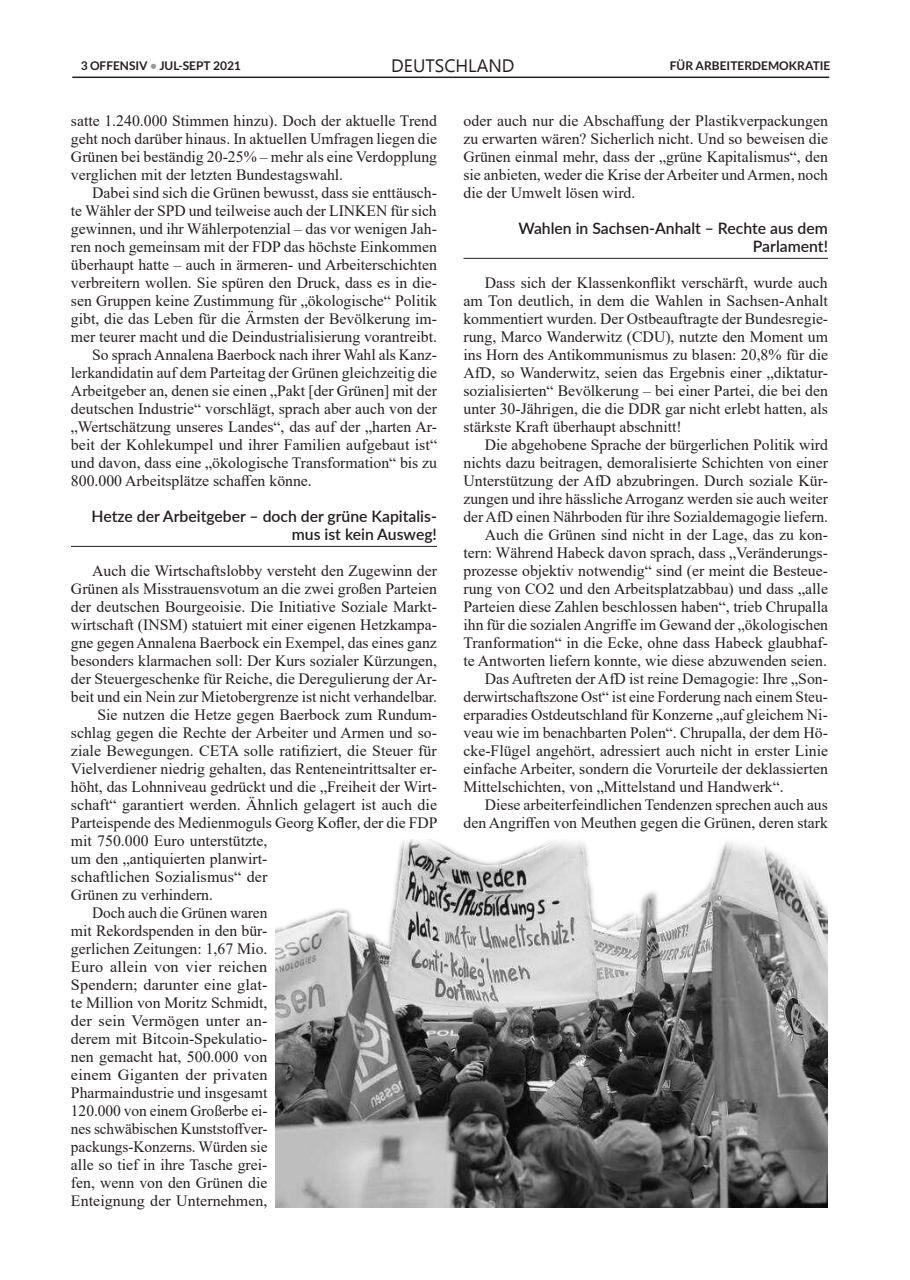
<style>
.page{position:relative;width:910px;height:1280px;background:#fff}
.page>*{position:absolute;margin:0;border:0;box-sizing:border-box;transform-origin:0 0}
.t1{font:18px "Microsoft New Tai Lue";color:#241f1f}
.t2{font:15.75px/18px "Times New Roman";color:#241f1f;text-align:justify}
.t3{font:600 15.75px/18px "Lato";color:#241f1f;text-align:right}
.t4{font:700 12px "Lato";color:#241f1f}
.s1{color:#969698}
</style>
<div class="page">
<hr style="left:72px;top:77px;width:757px;height:1px;background:#241f1f">
<hr style="left:71px;top:546px;width:366px;height:1px;background:#241f1f">
<hr style="left:463px;top:258px;width:365px;height:1px;background:#241f1f">
<img style="left:275px;top:840px;width:552px;height:368px">
<p class="t1" style="left:391px;top:55px;width:125px">DEUTSCHLAND</p>
<p class="t4" style="left:81px;top:59px;width:162px">3 OFFENSIV <span class="s1">•</span> JUL-SEPT 2021</p>
<p class="t4" style="left:670px;top:59px;width:162px">FÜR ARBEITERDEMOKRATIE</p>
<p class="t2" style="left:71px;top:111px;width:368px">satte 1.240.000 Stimmen hinzu). Doch der aktuelle Trend geht noch darüber hinaus. In aktuellen Umfragen liegen die Grünen bei beständig 20-25% – mehr als eine Verdopplung verglichen mit der letzten Bundestagswahl.</p>
<p class="t2" style="left:92px;top:183px;width:346px">Dabei sind sich die Grünen bewusst, dass sie enttäusch-</p>
<p class="t2" style="left:71px;top:201px;width:367px">te Wähler der SPD und teilweise auch der LINKEN für sich</p>
<p class="t2" style="left:71px;top:219px;width:367px">gewinnen, und ihr Wählerpotenzial – das vor wenigen Jah-</p>
<p class="t2" style="left:71px;top:237px;width:368px">ren noch gemeinsam mit der FDP das höchste Einkommen</p>
<p class="t2" style="left:71px;top:255px;width:367px">überhaupt hatte – auch in ärmeren- und Arbeiterschichten</p>
<p class="t2" style="left:71px;top:273px;width:367px">verbreitern wollen. Sie spüren den Druck, dass es in die-</p>
<p class="t2" style="left:71px;top:291px;width:368px">sen Gruppen keine Zustimmung für „ökologische“ Politik</p>
<p class="t2" style="left:71px;top:309px;width:367px">gibt, die das Leben für die Ärmsten der Bevölkerung im-</p>
<p class="t2" style="left:71px;top:327px;width:368px">mer teurer macht und die Deindustrialisierung vorantreibt.</p>
<p class="t2" style="left:92px;top:345px;width:346px">So sprach Annalena Baerbock nach ihrer Wahl als Kanz-</p>
<p class="t2" style="left:71px;top:363px;width:368px">lerkandidatin auf dem Parteitag der Grünen gleichzeitig die</p>
<p class="t2" style="left:71px;top:381px;width:367px">Arbeitgeber an, denen sie einen „Pakt [der Grünen] mit der</p>
<p class="t2" style="left:71px;top:399px;width:368px">deutschen Industrie“ vorschlägt, sprach aber auch von der</p>
<p class="t2" style="left:71px;top:417px;width:367px">„Wertschätzung unseres Landes“, das auf der „harten Ar-</p>
<p class="t2" style="left:71px;top:435px;width:368px">beit der Kohlekumpel und ihrer Familien aufgebaut ist“</p>
<p class="t2" style="left:71px;top:453px;width:368px">und davon, dass eine „ökologische Transformation“ bis zu</p>
<p class="t2" style="left:71px;top:471px;width:242px">800.000 Arbeitsplätze schaffen könne.</p>
<p class="t3" style="left:92px;top:506px;width:347px">Hetze der Arbeitgeber – doch der grüne Kapitalis&shy;mus ist kein Ausweg!</p>
<p class="t2" style="left:92px;top:561px;width:346px">Auch die Wirtschaftslobby versteht den Zugewinn der</p>
<p class="t2" style="left:71px;top:579px;width:367px">Grünen als Misstrauensvotum an die zwei großen Parteien</p>
<p class="t2" style="left:71px;top:597px;width:367px">der deutschen Bourgeoisie. Die Initiative Soziale Markt-</p>
<p class="t2" style="left:71px;top:615px;width:367px">wirtschaft (INSM) statuiert mit einer eigenen Hetzkampa-</p>
<p class="t2" style="left:71px;top:633px;width:367px">gne gegen Annalena Baerbock ein Exempel, das eines ganz</p>
<p class="t2" style="left:71px;top:651px;width:368px">besonders klarmachen soll: Der Kurs sozialer Kürzungen,</p>
<p class="t2" style="left:71px;top:669px;width:367px">der Steuergeschenke für Reiche, die Deregulierung der Ar-</p>
<p class="t2" style="left:71px;top:687px;width:368px">beit und ein Nein zur Mietobergrenze ist nicht verhandelbar.</p>
<p class="t2" style="left:97px;top:705px;width:341px">Sie nutzen die Hetze gegen Baerbock zum Rundum-</p>
<p class="t2" style="left:71px;top:723px;width:367px">schlag gegen die Rechte der Arbeiter und Armen und so-</p>
<p class="t2" style="left:71px;top:741px;width:367px">ziale Bewegungen. CETA solle ratifiziert, die Steuer für</p>
<p class="t2" style="left:71px;top:759px;width:367px">Vielverdiener niedrig gehalten, das Renteneintrittsalter er-</p>
<p class="t2" style="left:71px;top:777px;width:367px">höht, das Lohnniveau gedrückt und die „Freiheit der Wirt-</p>
<p class="t2" style="left:71px;top:795px;width:368px">schaft“ garantiert werden. Ähnlich gelagert ist auch die</p>
<p class="t2" style="left:71px;top:813px;width:368px">Parteispende des Medienmoguls Georg Kofler, der die FDP</p>
<p class="t2" style="left:71px;top:831px;width:198px">mit 750.000 Euro unterstützte,</p>
<p class="t2" style="left:71px;top:849px;width:198px">um den „antiquierten planwirt-</p>
<p class="t2" style="left:71px;top:867px;width:198px">schaftlichen Sozialismus“ der</p>
<p class="t2" style="left:71px;top:885px;width:144px">Grünen zu verhindern.</p>
<p class="t2" style="left:92px;top:903px;width:177px">Doch auch die Grünen waren</p>
<p class="t2" style="left:71px;top:921px;width:198px">mit Rekordspenden in den bür-</p>
<p class="t2" style="left:71px;top:939px;width:198px">gerlichen Zeitungen: 1,67 Mio.</p>
<p class="t2" style="left:71px;top:957px;width:198px">Euro allein von vier reichen</p>
<p class="t2" style="left:71px;top:975px;width:198px">Spendern; darunter eine glat-</p>
<p class="t2" style="left:71px;top:993px;width:198px">te Million von Moritz Schmidt,</p>
<p class="t2" style="left:71px;top:1011px;width:198px">der sein Vermögen unter an-</p>
<p class="t2" style="left:71px;top:1029px;width:198px">derem mit Bitcoin-Spekulatio-</p>
<p class="t2" style="left:71px;top:1047px;width:198px">nen gemacht hat, 500.000 von</p>
<p class="t2" style="left:71px;top:1065px;width:198px">einem Giganten der privaten</p>
<p class="t2" style="left:71px;top:1083px;width:198px">Pharmaindustrie und insgesamt</p>
<p class="t2" style="left:71px;top:1101px;width:198px">120.000 von einem Großerbe ei-</p>
<p class="t2" style="left:71px;top:1119px;width:198px">nes schwäbischen Kunststoffver-</p>
<p class="t2" style="left:71px;top:1137px;width:198px">packungs-Konzerns. Würden sie</p>
<p class="t2" style="left:71px;top:1155px;width:198px">alle so tief in ihre Tasche grei-</p>
<p class="t2" style="left:71px;top:1173px;width:198px">fen, wenn von den Grünen die</p>
<p class="t2" style="left:71px;top:1191px;width:198px">Enteignung der Unternehmen,</p>
<p class="t2" style="left:463px;top:111px;width:366px">oder auch nur die Abschaffung der Plastikverpackungen zu erwarten wären? Sicherlich nicht. Und so beweisen die Grünen einmal mehr, dass der „grüne Kapitalismus“, den sie anbieten, weder die Krise der Arbeiter und Armen, noch die der Umwelt lösen wird.</p>
<p class="t3" style="left:518px;top:218px;width:311px">Wahlen in Sachsen-Anhalt – Rechte aus dem<br>Parlament!</p>
<p class="t2" style="left:463px;top:273px;width:366px;text-indent:21px">Dass sich der Klassenkonflikt verschärft, wurde auch am Ton deutlich, in dem die Wahlen in Sachsen-Anhalt kommentiert wurden. Der Ostbeauftragte der Bundesregie&shy;rung, Marco Wanderwitz (CDU), nutzte den Moment um ins Horn des Antikommunismus zu blasen: 20,8% für die AfD, so Wanderwitz, seien das Ergebnis einer „diktatur&shy;sozialisierten“ Bevölkerung – bei einer Partei, die bei den unter 30-Jährigen, die die DDR gar nicht erlebt hatten, als stärkste Kraft überhaupt abschnitt!</p>
<p class="t2" style="left:485px;top:435px;width:345px">Die abgehobene Sprache der bürgerlichen Politik wird</p>
<p class="t2" style="left:463px;top:453px;width:366px">nichts dazu beitragen, demoralisierte Schichten von einer</p>
<p class="t2" style="left:463px;top:471px;width:366px">Unterstützung der AfD abzubringen. Durch soziale Kür-</p>
<p class="t2" style="left:463px;top:489px;width:366px">zungen und ihre hässliche Arroganz werden sie auch weiter</p>
<p class="t2" style="left:463px;top:507px;width:366px">der AfD einen Nährboden für ihre Sozialdemagogie liefern.</p>
<p class="t2" style="left:485px;top:525px;width:345px">Auch die Grünen sind nicht in der Lage, das zu kon-</p>
<p class="t2" style="left:463px;top:543px;width:366px">tern: Während Habeck davon sprach, dass „Veränderungs-</p>
<p class="t2" style="left:463px;top:561px;width:366px">prozesse objektiv notwendig“ sind (er meint die Besteue-</p>
<p class="t2" style="left:463px;top:579px;width:366px">rung von CO2 und den Arbeitsplatzabbau) und dass „alle</p>
<p class="t2" style="left:463px;top:597px;width:366px">Parteien diese Zahlen beschlossen haben“, trieb Chrupalla</p>
<p class="t2" style="left:463px;top:615px;width:366px">ihn für die sozialen Angriffe im Gewand der „ökologischen</p>
<p class="t2" style="left:463px;top:633px;width:366px">Tranformation“ in die Ecke, ohne dass Habeck glaubhaf-</p>
<p class="t2" style="left:463px;top:651px;width:365px">te Antworten liefern konnte, wie diese abzuwenden seien.</p>
<p class="t2" style="left:485px;top:669px;width:345px">Das Auftreten der AfD ist reine Demagogie: Ihre „Son-</p>
<p class="t2" style="left:463px;top:687px;width:366px">derwirtschaftszone Ost“ ist eine Forderung nach einem Steu-</p>
<p class="t2" style="left:463px;top:705px;width:366px">erparadies Ostdeutschland für Konzerne „auf gleichem Ni-</p>
<p class="t2" style="left:463px;top:723px;width:366px">veau wie im benachbarten Polen“. Chrupalla, der dem Hö-</p>
<p class="t2" style="left:463px;top:741px;width:366px">cke-Flügel angehört, adressiert auch nicht in erster Linie</p>
<p class="t2" style="left:463px;top:759px;width:366px">einfache Arbeiter, sondern die Vorurteile der deklassierten</p>
<p class="t2" style="left:463px;top:777px;width:322px">Mittelschichten, von „Mittelstand und Handwerk“.</p>
<p class="t2" style="left:485px;top:795px;width:345px">Diese arbeiterfeindlichen Tendenzen sprechen auch aus</p>
<p class="t2" style="left:463px;top:813px;width:366px">den Angriffen von Meuthen gegen die Grünen, deren stark</p>
</div>
